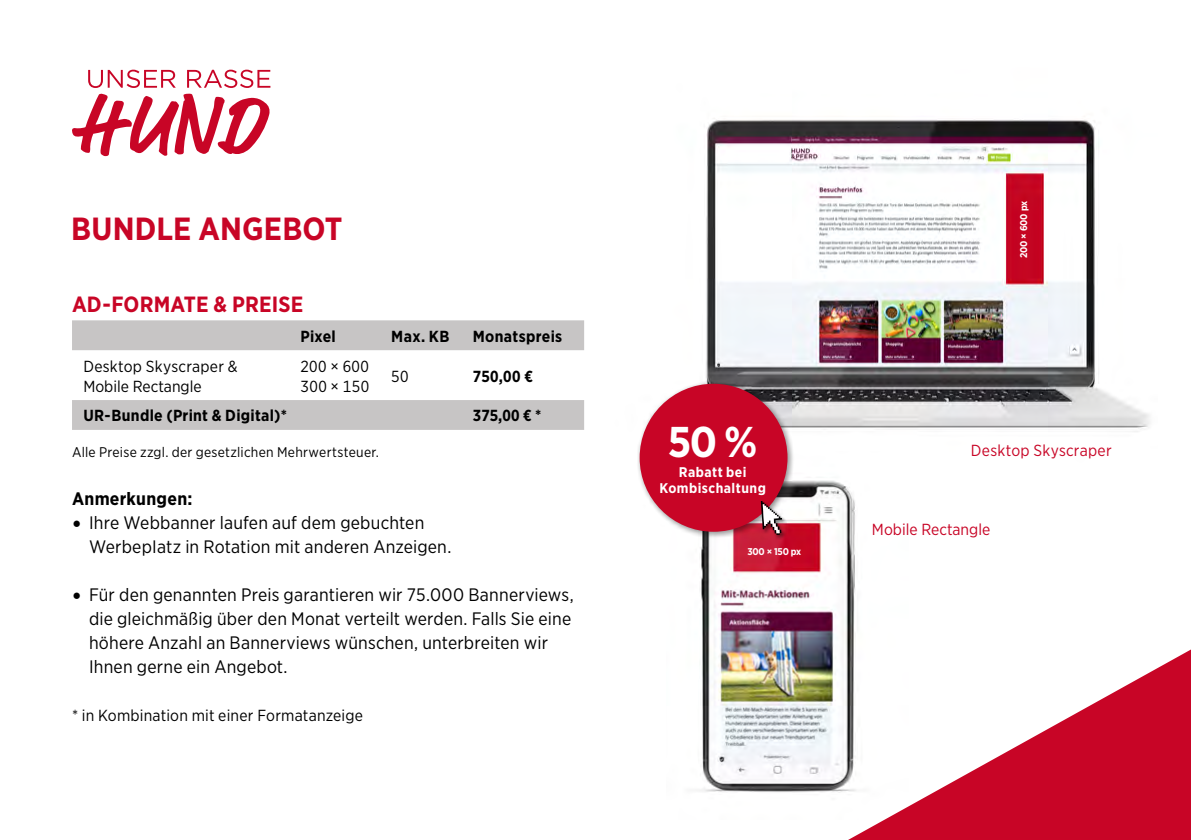
<style>
.page{position:relative;width:1191px;height:840px;background:#fff}
.page>*{position:absolute;margin:0;border:0;box-sizing:border-box;transform-origin:0 0}
.t1{font:700 43px "Gotham Narrow";color:#fff}
.t2{font:700 32px "Gotham Narrow";letter-spacing:.005em;color:#c80526}
.t3{font:700 22px "Gotham Narrow";letter-spacing:.005em;color:#c80526}
.t4{font:18px/24px "Gotham Narrow";letter-spacing:.01em;color:#000}
.t5{font:700 18px "Gotham Narrow";letter-spacing:.015em;color:#000}
.t6{font:16px "Gotham Narrow";letter-spacing:.01em;color:#000}
.t7{font:700 16px "Gotham Narrow";letter-spacing:.02em;color:#000}
.t8{font:16px "Gotham Narrow";letter-spacing:.005em;color:#c80526}
.t9{font:14px "Gotham Narrow";letter-spacing:.02em;color:#000}
.t10{font:700 14px/16.8px "Gotham Narrow";letter-spacing:.035em;color:#fff;text-align:center}
.t11{font:700 9.8px "Gotham Narrow";color:#fff}
.s1{font-family:"Minion Pro";font-size:24px}
</style>
<div class="page">
<img style="left:536px;top:120px;width:614px;height:312px">
<img style="left:698px;top:480px;width:158px;height:313px">
<svg style="left:72px;top:70px;width:198px;height:87px"></svg>
<svg style="left:847px;top:649px;width:344px;height:190px"></svg>
<svg style="left:72px;top:320px;width:512px;height:109px;fill:#c7c5c5"></svg>
<div style="left:636px;top:380px;width:158px;height:158px;background:#000;opacity:.45"></div>
<div style="left:639px;top:383px;width:148px;height:148px;background:#c80526;border-radius:50%"></div>
<div style="left:760px;top:500px;width:26px;height:39px;background:#000;opacity:.45"></div>
<svg style="left:761px;top:500px;width:21px;height:34px"></svg>
<p class="t2" style="left:71px;top:208px;width:273px">BUNDLE ANGEBOT</p>
<p class="t3" style="left:72px;top:290px;width:233px">AD-FORMATE &amp; PREISE</p>
<p class="t7" style="left:300px;top:325px;width:37px">Pixel</p>
<p class="t7" style="left:391px;top:325px;width:60px">Max. KB</p>
<p class="t7" style="left:473px;top:325px;width:91px">Monatspreis</p>
<p class="t6" style="left:83px;top:356px;width:156px">Desktop Skyscraper &amp;</p>
<p class="t6" style="left:83px;top:376px;width:120px">Mobile Rectangle</p>
<p class="t6" style="left:300px;top:356px;width:70px">200 × 600</p>
<p class="t6" style="left:300px;top:376px;width:70px">300 × 150</p>
<p class="t6" style="left:391px;top:366px;width:19px">50</p>
<p class="t7" style="left:473px;top:365px;width:61px">750,00 €</p>
<p class="t7" style="left:83px;top:405px;width:205px">UR-Bundle (Print &amp; Digital)*</p>
<p class="t7" style="left:473px;top:405px;width:70px">375,00 € *</p>
<p class="t9" style="left:72px;top:442px;width:308px">Alle Preise zzgl. der gesetzlichen Mehrwertsteuer.</p>
<p class="t5" style="left:72px;top:486px;width:122px">Anmerkungen:</p>
<p class="t4" style="left:89px;top:509px;width:364px;text-indent:-17px"><span class="s1">•</span> Ihre Webbanner laufen auf dem gebuchten<br>WerbepIatz in Rotation mit anderen Anzeigen.</p>
<p class="t4" style="left:89px;top:581px;width:486px;text-indent:-17px"><span class="s1">•</span> Für den genannten Preis garantieren wir 75.000 Bannerviews, die gleichmäßig über den Monat verteilt werden. Falls Sie eine höhere Anzahl an Bannerviews wünschen, unterbreiten wir Ihnen gerne ein Angebot.</p>
<p class="t6" style="left:72px;top:704px;width:292px">* in Kombination mit einer Formatanzeige</p>
<p class="t1" style="left:668px;top:413px;width:91px">50 %</p>
<p class="t10" style="left:659px;top:463px;width:108px">Rabatt bei<br>Kombischaltung</p>
<p class="t11" style="left:747px;top:545px;width:55px">300 × 150 px</p>
<p class="t11" style="left:1017px;top:258px;width:58px;rotate:-90deg">200 × 600 px</p>
<p class="t8" style="left:971px;top:440px;width:142px">Desktop Skyscraper</p>
<p class="t8" style="left:872px;top:519px;width:120px">Mobile Rectangle</p>
</div>
